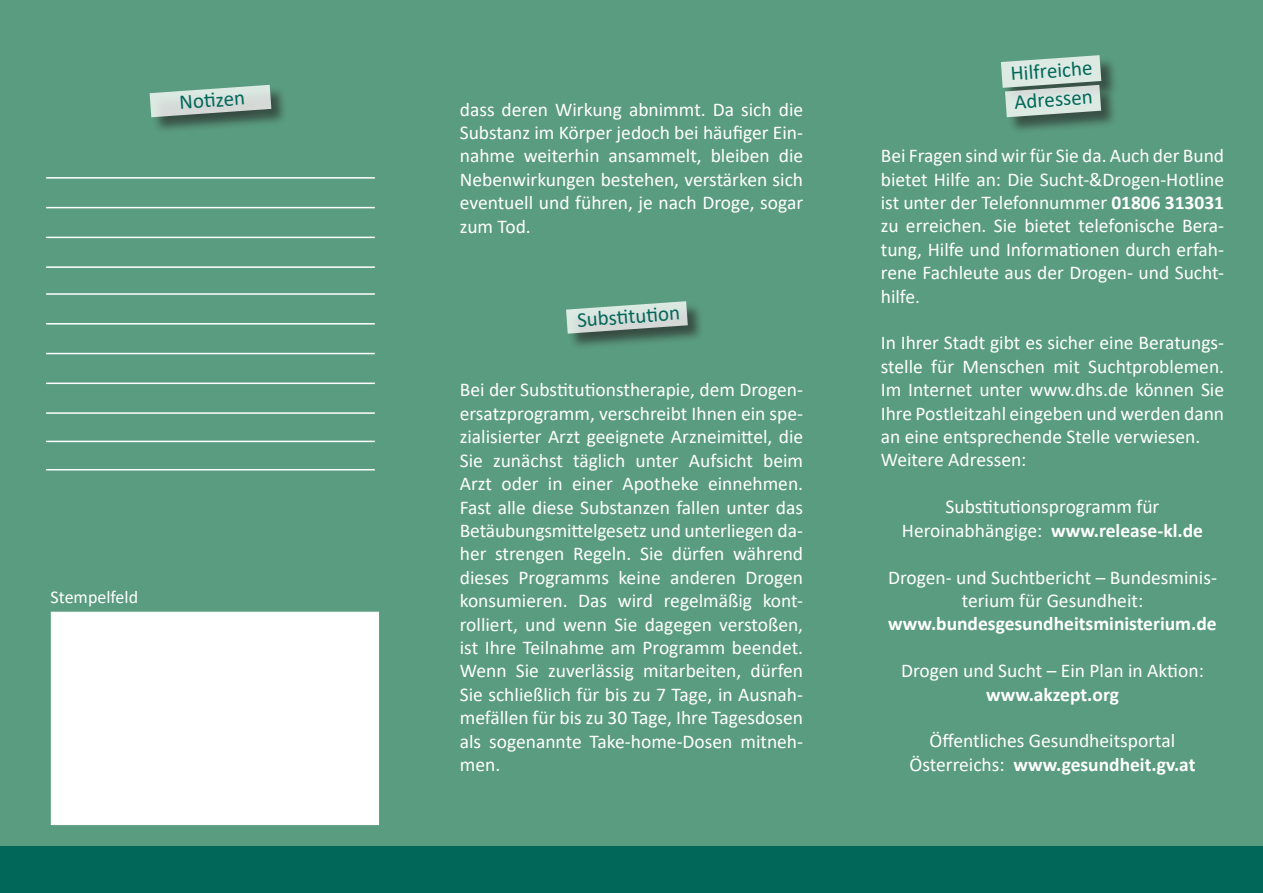
<style>
.page{position:relative;width:1263px;height:893px;background:#fff}
.page>*{position:absolute;margin:0;border:0;box-sizing:border-box;transform-origin:0 0}
.t1{font:21px "Calibri";color:#016859}
.t2{font:19.5px/23.4px "Calibri";color:#fff;text-align:justify}
.t3{font:700 19.5px "Calibri";color:#fff}
.t4{font:18px "Calibri";color:#fff}
.s1{font-weight:700}
.s2{font-weight:400}
</style>
<div class="page">
<div style="left:0;top:0;width:1263px;height:846px;background:#5a9c7f"></div>
<div style="left:0;top:846px;width:1263px;height:47px;background:#016859"></div>
<div style="left:51px;top:612px;width:328px;height:213px;background:#fff"></div>
<div style="left:567px;top:303px;width:137px;height:47px;background:#231f20;opacity:.75"></div>
<svg style="left:566px;top:301px;width:122px;height:33px;background:#afc2ba"></svg>
<div style="left:151px;top:86px;width:137px;height:48px;background:#231f20;opacity:.75"></div>
<svg style="left:150px;top:85px;width:121px;height:32px;background:#b3c6be"></svg>
<div style="left:1002px;top:56px;width:116px;height:49px;background:#231f20;opacity:.75"></div>
<div style="left:1006px;top:86px;width:112px;height:48px;background:#231f20;opacity:.75"></div>
<svg style="left:1001px;top:55px;width:100px;height:62px;background:#bed1c8"></svg>
<hr style="left:46px;top:177px;width:329px;height:2px;background:#fff">
<hr style="left:46px;top:293px;width:329px;height:2px;background:#fff">
<hr style="left:46px;top:237px;width:329px;height:1px;background:#fff">
<hr style="left:46px;top:353px;width:329px;height:1px;background:#fff">
<hr style="left:46px;top:207px;width:329px;height:1px;background:#fff">
<hr style="left:46px;top:323px;width:329px;height:2px;background:#fff">
<hr style="left:46px;top:266px;width:329px;height:2px;background:#fff">
<hr style="left:46px;top:383px;width:329px;height:1px;background:#fff">
<hr style="left:46px;top:412px;width:329px;height:2px;background:#fff">
<hr style="left:46px;top:469px;width:329px;height:1px;background:#fff">
<hr style="left:46px;top:441px;width:329px;height:1px;background:#fff">
<p class="t1" style="left:178px;top:88px;width:67px;rotate:-4deg">Noti zen</p>
<p class="t4" style="left:51px;top:584px;width:89px">Stempelfeld</p>
<p class="t2" style="left:460px;top:97px;width:345px">dass deren Wirkung abnimmt. Da sich die Substanz im Körper jedoch bei häufiger Ein&shy;nahme weiterhin ansammelt, bleiben die Nebenwirkungen bestehen, verstärken sich eventuell und führen, je nach Droge, sogar zum Tod.</p>
<p class="t1" style="left:576px;top:305px;width:105px;rotate:-4deg">Substi tuti on</p>
<p class="t2" style="left:460px;top:378px;width:345px">Bei der Substitutionstherapie, dem Drogen&shy;ersatzprogramm, verschreibt Ihnen ein spe&shy;zialisierter Arzt geeignete Arzneimittel, die Sie zunächst täglich unter Aufsicht beim Arzt oder in einer Apotheke einnehmen.<br>Fast alle diese Substanzen fallen unter das Betäubungsmittelgesetz und unterliegen da&shy;her strengen Regeln. Sie dürfen während dieses Programms keine anderen Drogen konsumieren. Das wird regelmäßig kont&shy;rolliert, und wenn Sie dagegen verstoßen, ist Ihre Teilnahme am Programm beendet.<br>Wenn Sie zuverlässig mitarbeiten, dürfen Sie schließlich für bis zu 7 Tage, in Ausnah&shy;mefällen für bis zu 30 Tage, Ihre Tagesdosen als sogenannte Take-home-Dosen mitneh&shy;men.</p>
<p class="t1" style="left:1010px;top:59px;width:83px;rotate:-4deg">Hilfreiche</p>
<p class="t1" style="left:1013px;top:87px;width:80px;rotate:-4deg">Adressen</p>
<p class="t2" style="left:881px;top:144px;width:345px">Bei Fragen sind wir für Sie da. Auch der Bund bietet Hilfe an: Die Sucht-&amp;Drogen-Hotline ist unter der Telefonnummer <span class="s1">01806 313031 </span>zu erreichen. Sie bietet telefonische Bera&shy;tung, Hilfe und Informationen durch erfah&shy;rene Fachleute aus der Drogen- und Sucht&shy;hilfe.</p>
<p class="t2" style="left:881px;top:331px;width:345px">In Ihrer Stadt gibt es sicher eine Beratungs&shy;stelle für Menschen mit Suchtproblemen.<br>Im Internet unter www.dhs.de können Sie Ihre Postleitzahl eingeben und werden dann an eine entsprechende Stelle verwiesen.</p>
<p class="t2" style="left:881px;top:448px;width:147px">Weitere Adressen:</p>
<p class="t2" style="left:945px;top:495px;width:215px">Substitutionsprogramm für</p>
<p class="t3" style="left:902px;top:516px;width:303px"><span class="s2">Heroinabhängige:</span> www.release-kl.de</p>
<p class="t2" style="left:888px;top:565px;width:330px;text-align:center">Drogen- und Suchtbericht – Bundesminis&shy;terium für Gesundheit:</p>
<p class="t3" style="left:888px;top:610px;width:330px">www.bundesgesundheitsministerium.de</p>
<p class="t2" style="left:901px;top:658px;width:304px">Drogen und Sucht – Ein Plan in Aktion:</p>
<p class="t3" style="left:986px;top:680px;width:134px">www.akzept.org</p>
<p class="t2" style="left:909px;top:729px;width:287px;text-align:center">Öffentliches Gesundheitsportal<br>Österreichs: <span class="s1">www.gesundheit.gv.at</span></p>
</div>
